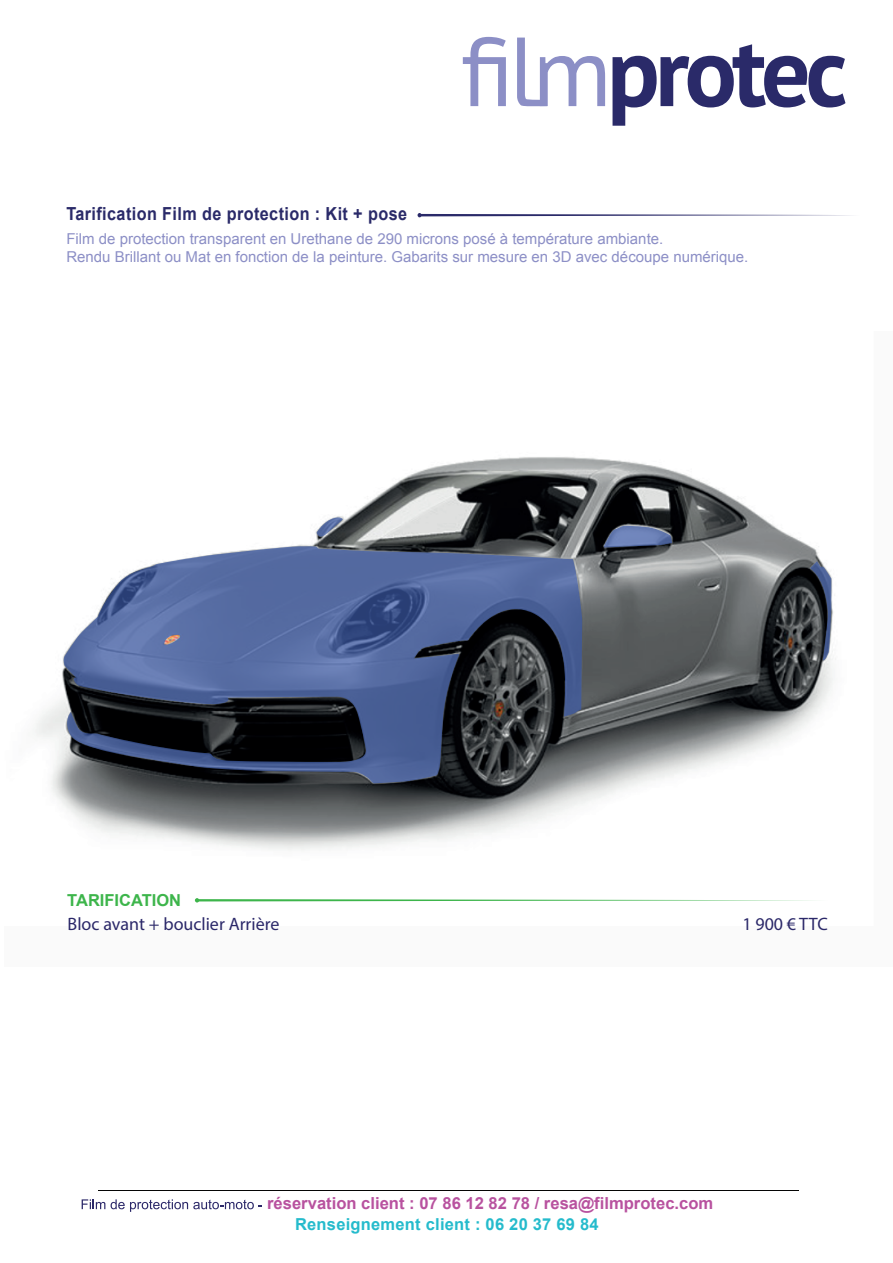
<style>
.page{position:relative;width:893px;height:1263px;background:#fff}
.page>*{position:absolute;margin:0;border:0;box-sizing:border-box;transform-origin:0 0}
.t1{font:700 18px "Arial";letter-spacing:.025em;color:#2a2a69;scale:.9 1}
.t2{font:18px "Myriad Pro";color:#2b2869}
.t3{font:700 16.65px "Arial";color:#b8529f}
.t4{font:700 16.5px "Arial";letter-spacing:.015em;color:#25bbcc}
.t5{font:700 16.5px "Arial";color:#3db54b}
.t6{font:15px/18px "Arial";color:#8c8fc6}
</style>
<div class="page">
<img style="left:35px;top:457px;width:801px;height:446px">
<svg style="left:810px;top:561px;width:21px;height:99px;background:#495060"></svg>
<svg style="left:64px;top:546px;width:518px;height:237px;background:#4b5879"></svg>
<svg style="left:604px;top:526px;width:68px;height:21px"></svg>
<svg style="left:317px;top:517px;width:26px;height:20px"></svg>
<hr style="left:99px;top:1190px;width:700px;height:1px;background:#050504">
<svg style="left:82px;top:1199px;width:23px;height:10px"></svg>
<svg style="left:111px;top:1199px;width:151px;height:13px"></svg>
<svg style="left:463px;top:37px;width:43px;height:69px"></svg>
<svg style="left:517px;top:38px;width:88px;height:69px"></svg>
<svg style="left:612px;top:44px;width:233px;height:82px"></svg>
<svg style="left:418px;top:213px;width:433px;height:4px"></svg>
<svg style="left:195px;top:898px;width:632px;height:4px"></svg>
<p class="t1" style="left:66px;top:201px;width:380px">Tarification Film de protection : Kit + pose</p>
<p class="t6" style="left:66px;top:230px;width:683px">Film de protection transparent en Urethane de 290 microns posé à température ambiante.<br>Rendu Brillant ou Mat en fonction de la peinture. Gabarits sur mesure en 3D avec découpe numérique.</p>
<p class="t5" style="left:67px;top:889px;width:115px">TARIFICATION</p>
<p class="t2" style="left:68px;top:913px;width:213px">Bloc avant + bouclier Arrière</p>
<p class="t2" style="left:742px;top:913px;width:87px">1 900 € TTC</p>
<p class="t3" style="left:267px;top:1192px;width:448px">réservation client : 07 86 12 82 78 / resa@filmprotec.com</p>
<p class="t4" style="left:295px;top:1214px;width:305px">Renseignement client : 06 20 37 69 84</p>
</div>
